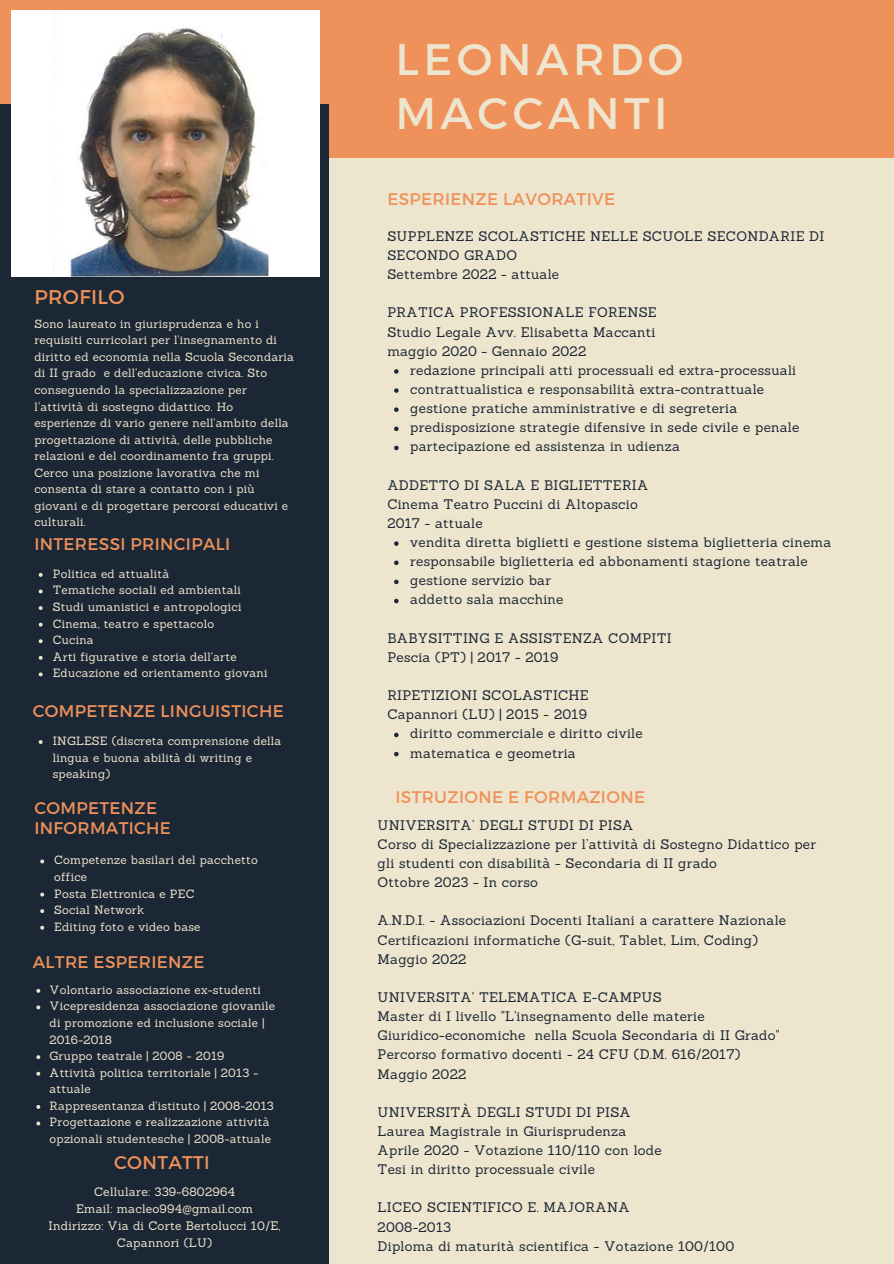
<style>
.page{position:relative;width:894px;height:1264px;background:#fff}
.page>*{position:absolute;margin:0;border:0;box-sizing:border-box;transform-origin:0 0}
.t1{font:44.1px/53.6px "Montserrat";letter-spacing:.1em;color:#eee5ce}
.t2{font:19.8px "Montserrat";letter-spacing:.02em;color:#ee915a}
.t3{font:18.3px "Montserrat";letter-spacing:.02em;color:#ee915a}
.t4{font:16.8px/20.9px "Montserrat";letter-spacing:.02em;color:#ee915a}
.t5{font:13.5px/19.2px "Sanchez";letter-spacing:.02em;color:#1c2735}
.t6{font:12px/17px "Sanchez";letter-spacing:.02em;color:#eee5ce;text-align:center}
.t7{font:11.7px/16.5px "Sanchez";letter-spacing:.02em;color:#eee5ce}
</style>
<div class="page">
<div style="left:0;top:0;width:893px;height:1263px;background:#eee5ce"></div>
<div style="left:0;top:0;width:893px;height:158px;background:#ee915a"></div>
<div style="left:0;top:104px;width:328px;height:1159px;background:#1c2735"></div>
<div style="left:11px;top:10px;width:308px;height:266px;background:#fff"></div>
<img style="left:53px;top:28px;width:215px;height:249px">
<svg style="left:394px;top:369px;width:4px;height:5px"></svg>
<svg style="left:394px;top:388px;width:4px;height:5px"></svg>
<svg style="left:394px;top:407px;width:4px;height:5px"></svg>
<svg style="left:394px;top:426px;width:4px;height:5px"></svg>
<svg style="left:394px;top:446px;width:4px;height:4px"></svg>
<svg style="left:394px;top:541px;width:4px;height:5px"></svg>
<svg style="left:394px;top:560px;width:4px;height:5px"></svg>
<svg style="left:394px;top:579px;width:4px;height:5px"></svg>
<svg style="left:394px;top:599px;width:4px;height:4px"></svg>
<svg style="left:394px;top:732px;width:4px;height:5px"></svg>
<svg style="left:394px;top:752px;width:4px;height:4px"></svg>
<svg style="left:39px;top:573px;width:4px;height:4px"></svg>
<svg style="left:39px;top:589px;width:4px;height:4px"></svg>
<svg style="left:39px;top:606px;width:4px;height:4px"></svg>
<svg style="left:39px;top:622px;width:4px;height:4px"></svg>
<svg style="left:39px;top:639px;width:4px;height:4px"></svg>
<svg style="left:39px;top:656px;width:4px;height:3px"></svg>
<svg style="left:39px;top:672px;width:4px;height:4px"></svg>
<svg style="left:36px;top:988px;width:4px;height:4px"></svg>
<svg style="left:36px;top:1005px;width:4px;height:4px"></svg>
<svg style="left:36px;top:1055px;width:4px;height:4px"></svg>
<svg style="left:36px;top:1071px;width:4px;height:4px"></svg>
<svg style="left:36px;top:1105px;width:4px;height:3px"></svg>
<svg style="left:36px;top:1121px;width:4px;height:4px"></svg>
<svg style="left:39px;top:740px;width:4px;height:4px"></svg>
<svg style="left:40px;top:859px;width:4px;height:4px"></svg>
<svg style="left:40px;top:892px;width:4px;height:4px"></svg>
<svg style="left:40px;top:909px;width:4px;height:4px"></svg>
<svg style="left:40px;top:925px;width:4px;height:4px"></svg>
<h3 class="t2" style="left:34px;top:284px;width:92px">PROFILO</h3>
<p class="t7" style="left:34px;top:315px;width:261px">Sono laureato in giurisprudenza e ho i requisiti curricolari per l'insegnamento di diritto ed economia nella Scuola Secondaria di II grado e dell'educazione civica. Sto conseguendo la specializzazione per l’attività di sostegno didattico. Ho esperienze di vario genere nell'ambito della progettazione di attività, delle pubbliche relazioni e del coordinamento fra gruppi.<br>Cerco una posizione lavorativa che mi consenta di stare a contatto con i più giovani e di progettare percorsi educativi e culturali.</p>
<p class="t4" style="left:34px;top:532px;width:197px">INTERESSI PRINCIPALI</p>
<p class="t7" style="left:53px;top:565px;width:118px">Politica ed attualità</p>
<h3 class="t7" style="left:53px;top:582px;width:189px">Tematiche sociali ed ambientali</h3>
<p class="t7" style="left:53px;top:598px;width:190px">Studi umanistici e antropologici</p>
<h3 class="t7" style="left:53px;top:615px;width:163px">Cinema, teatro e spettacolo</h3>
<p class="t7" style="left:53px;top:631px;width:42px">Cucina</p>
<p class="t7" style="left:53px;top:648px;width:185px">Arti figurative e storia dell'arte</p>
<p class="t7" style="left:53px;top:664px;width:216px">Educazione ed orientamento giovani</p>
<p class="t4" style="left:33px;top:700px;width:252px">COMPETENZE LINGUISTICHE</p>
<p class="t7" style="left:53px;top:732px;width:230px">INGLESE (discreta comprensione della lingua e buona abilità di writing e speaking)</p>
<h2 class="t4" style="left:34px;top:796px;width:138px">COMPETENZE<br>INFORMATICHE</h2>
<p class="t7" style="left:54px;top:851px;width:205px">Competenze basilari del pacchetto office</p>
<p class="t7" style="left:54px;top:885px;width:142px">Posta Elettronica e PEC</p>
<h3 class="t7" style="left:54px;top:901px;width:91px">Social Network</h3>
<h3 class="t7" style="left:54px;top:918px;width:148px">Editing foto e video base</h3>
<p class="t4" style="left:33px;top:950px;width:173px">ALTRE ESPERIENZE</p>
<h3 class="t7" style="left:50px;top:981px;width:213px">Volontario associazione ex-studenti</h3>
<p class="t7" style="left:50px;top:997px;width:227px">Vicepresidenza associazione giovanile di promozione ed inclusione sociale |<br>2016-2018</p>
<p class="t7" style="left:50px;top:1047px;width:176px">Gruppo teatrale | 2008 - 2019</p>
<p class="t7" style="left:50px;top:1064px;width:210px">Attività politica territoriale | 2013 - attuale</p>
<p class="t7" style="left:50px;top:1097px;width:226px">Rappresentanza d'istituto | 2008-2013</p>
<p class="t7" style="left:50px;top:1113px;width:223px">Progettazione e realizzazione attività opzionali studentesche | 2008-attuale</p>
<p class="t3" style="left:114px;top:1150px;width:97px">CONTATTI</p>
<p class="t6" style="left:94px;top:1182px;width:142px">Cellulare: 339-6802964</p>
<p class="t6" style="left:76px;top:1199px;width:178px">Email: macleo994@gmail.com</p>
<p class="t6" style="left:49px;top:1216px;width:233px">Indirizzo: Via di Corte Bertolucci 10/E,<br>Capannori (LU)</p>
<p class="t1" style="left:395px;top:30px;width:289px">LEONARDO<br>MACCANTI</p>
<h2 class="t4" style="left:387px;top:188px;width:229px">ESPERIENZE LAVORATIVE</h2>
<p class="t5" style="left:387px;top:226px;width:438px">SUPPLENZE SCOLASTICHE NELLE SCUOLE SECONDARIE DI<br>SECONDO GRADO<br>Settembre 2022 - attuale</p>
<p class="t5" style="left:387px;top:303px;width:271px;text-align:justify">PRATICA PROFESSIONALE FORENSE Studio Legale Avv. Elisabetta Maccanti maggio 2020 - Gennaio 2022</p>
<p class="t5" style="left:410px;top:360px;width:390px">redazione principali atti processuali ed extra-processuali contrattualistica e responsabilità extra-contrattuale gestione pratiche amministrative e di segreteria predisposizione strategie difensive in sede civile e penale partecipazione ed assistenza in udienza</p>
<p class="t5" style="left:387px;top:475px;width:262px">ADDETTO DI SALA E BIGLIETTERIA<br>Cinema Teatro Puccini di Altopascio<br>2017 - attuale</p>
<p class="t5" style="left:410px;top:532px;width:422px">vendita diretta biglietti e gestione sistema biglietteria cinema responsabile biglietteria ed abbonamenti stagione teatrale gestione servizio bar<br>addetto sala macchine</p>
<p class="t5" style="left:387px;top:628px;width:286px">BABYSITTING E ASSISTENZA COMPITI<br>Pescia (PT) | 2017 - 2019</p>
<p class="t5" style="left:387px;top:685px;width:203px">RIPETIZIONI SCOLASTICHE</p>
<p class="t5" style="left:387px;top:704px;width:201px">Capannori (LU) | 2015 - 2019</p>
<p class="t5" style="left:410px;top:723px;width:234px">diritto commerciale e diritto civile</p>
<p class="t5" style="left:410px;top:743px;width:167px">matematica e geometria</p>
<p class="t4" style="left:395px;top:786px;width:251px">ISTRUZIONE E FORMAZIONE</p>
<p class="t5" style="left:377px;top:815px;width:440px">UNIVERSITA’ DEGLI STUDI DI PISA<br>Corso di Specializzazione per l’attività di Sostegno Didattico per gli studenti con disabilità - Secondaria di II grado<br>Ottobre 2023 - In corso</p>
<p class="t5" style="left:377px;top:910px;width:410px">A.N.D.I. - Associazioni Docenti Italiani a carattere Nazionale<br>Certificazioni informatiche (G-suit, Tablet, Lim, Coding)<br>Maggio 2022</p>
<p class="t5" style="left:377px;top:987px;width:403px">UNIVERSITA' TELEMATICA E-CAMPUS<br>Master di I livello "L'insegnamento delle materie Giuridico-economiche nella Scuola Secondaria di II Grado" Percorso formativo docenti - 24 CFU (D.M. 616/2017)<br>Maggio 2022</p>
<p class="t5" style="left:377px;top:1102px;width:285px">UNIVERSITÀ DEGLI STUDI DI PISA Laurea Magistrale in Giurisprudenza Aprile 2020 - Votazione 110/110 con lode Tesi in diritto processuale civile</p>
<p class="t5" style="left:377px;top:1197px;width:358px">LICEO SCIENTIFICO E. MAJORANA<br>2008-2013<br>Diploma di maturità scientifica - Votazione 100/100</p>
</div>
